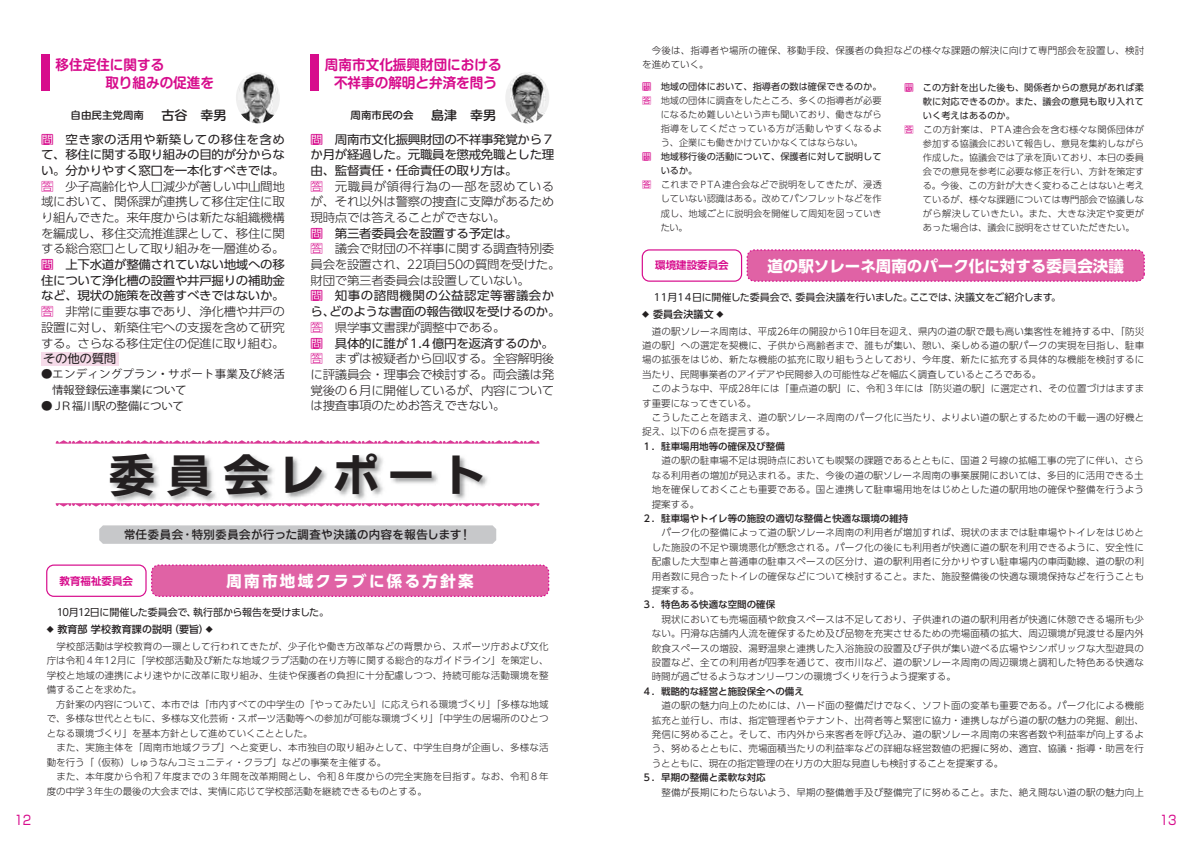
<style>
.page{position:relative;width:1191px;height:842px;background:#fff}
.page>*{position:absolute;margin:0;border:0;box-sizing:border-box;transform-origin:0 0}
.t1{font:45.6px "Ro NOW Std GE";letter-spacing:.15em;color:#231f20;scale:1.05 1}
.t2{font:700 15.5px "UD Shin Go Pro";color:#fff}
.t3{font:700 15.5px "UD Shin Go Pro";letter-spacing:.15em;color:#fff}
.t4{font:700 14px/18px "Shin M Go Pro De";color:#d70c8c;text-align:center}
.t5{font:13px "Shin Go Pro";color:#d70c8c;scale:.85 1}
.t6{font:300 12px/15.7px "UD Shin Go Pro";letter-spacing:-.025em;color:#231f20;scale:1.04 1}
.t7{font:12px "Ro NOW Std GB";letter-spacing:-.01em;color:#231f20}
.t8{font:12px "UD Shin M Go Pro";letter-spacing:-.025em;color:#231f20;scale:1.04 1}
.t9{font:11px/15.8px "Koz Go Pr 6 N";letter-spacing:.015em;color:#231f20;scale:1.04 1}
.t10{font:11px "Koz Go Pr 6 N";letter-spacing:-.025em;color:#231f20;scale:1.04 1}
.t11{font:700 10.5px "UD Shin Go Pro De";color:#d70c8c}
.t12{font:500 10.2px "Shin M Go Pro";color:#231f20}
.t13{font:10px "UD Shin Go Pro";letter-spacing:-.03em;color:#231f20}
.t14{font:500 10px "UD Shin Go Pro";letter-spacing:.02em;color:#231f20}
.t15{font:300 9.5px/14.4px "UD Shin Go Pro";letter-spacing:.015em;color:#231f20;text-align:justify}
.t16{font:500 9.5px "UD Shin Go Pro";color:#231f20}
.t17{font:300 9.2px "UD Shin Go Pro";color:#231f20}
.t18{font:9.2px "UD Shin Go Pro";color:#231f20}
.t19{font:300 9.2px "UD Shin Go Pro";letter-spacing:.02em;color:#231f20}
.t20{font:300 9.2px "UD Shin Go Pro";letter-spacing:.045em;color:#231f20}
.s1{font-size:12.6px}
.s2{font-weight:400;color:#d70c8c}
.s3{font-weight:400}
.s4{color:#d70c8c}
.s5{font-family:"UD Shin Go Pro";font-weight:300}
.s6{font-size:7px}
</style>
<div class="page">
<div style="left:310px;top:54px;width:9px;height:37px;background:#d70c8c"></div>
<div style="left:41px;top:352px;width:78px;height:13px;background:#f6dbe9"></div>
<div style="left:41px;top:54px;width:9px;height:37px;background:#d70c8c"></div>
<img style="left:236px;top:72px;width:44px;height:51px">
<img style="left:505px;top:72px;width:44px;height:51px">
<svg style="left:99px;top:525px;width:397px;height:19px;background:#c8c9cb"></svg>
<img style="left:112px;top:455px;width:375px;height:47px">
<svg style="left:56px;top:440px;width:483px;height:4px"></svg>
<svg style="left:56px;top:503px;width:483px;height:4px"></svg>
<div style="left:152px;top:565px;width:396px;height:31px;background:#e062a5;border-radius:7px"></div>
<div style="left:151px;top:564px;width:398px;height:33px;border:1px dashed #d70c8c;border-radius:7px"></div>
<div style="left:46px;top:564px;width:101px;height:33px;border:1px solid #d70c8c;border-radius:7px"></div>
<div style="left:747px;top:250px;width:397px;height:31px;background:#e062a5;border-radius:7px"></div>
<div style="left:746px;top:249px;width:398px;height:33px;border:1px dashed #d70c8c;border-radius:7px"></div>
<div style="left:641px;top:249px;width:101px;height:33px;border:1px solid #d70c8c;border-radius:7px"></div>
<h3 class="t4" style="left:56px;top:54px;width:160px;text-align:left">移住定住に関する<br>　　　 取り組みの促進を</h3>
<p class="t12" style="left:71px;top:107px;width:157px">自由民主党周南　 <span class="s1">古谷　幸男</span></p>
<p class="t6" style="left:41px;top:131px;width:236px;text-align:justify"><span class="s2">問</span> <span class="s3">空き家の活用や新築しての移住を含めて、移住に関する取り組みの目的が分からない。分かりやすく窓口を一本化すべきでは。</span><span class="s4">答</span> 少子高齢化や人口減少が著しい中山間地域において、関係課が連携して移住定住に取り組んできた。来年度からは新たな組織機構を編成し、移住交流推進課として、移住に関する総合窓口として取り組みを一層進める。<span class="s2">問</span> <span class="s3">上下水道が整備されていない地域への移住について浄化槽の設置や井戸掘りの補助金など、現状の施策を改善すべきではないか。</span><span class="s4">答</span> 非常に重要な事であり、浄化槽や井戸の設置に対し、新築住宅への支援を含めて研究する。さらなる移住定住の促進に取り組む。</p>
<p class="t8" style="left:43px;top:349px;width:72px">その他の質問</p>
<p class="t9" style="left:52px;top:366px;width:225px;text-indent:-11px"><span class="s5">●</span>エンディングプラン・サポート事業及び終活情報登録伝達事業について</p>
<p class="t10" style="left:41px;top:399px;width:139px"><span class="s5">●</span>ＪＲ福川駅の整備について</p>
<h3 class="t4" style="left:325px;top:54px;width:178px">周南市文化振興財団における不祥事の解明と弁済を問う</h3>
<p class="t12" style="left:350px;top:107px;width:147px">周南市民の会　 <span class="s1">島津　幸男</span></p>
<p class="t6" style="left:310px;top:131px;width:242px"><span class="s2">問</span> <span class="s3">周南市文化振興財団の不祥事発覚から７か月が経過した。元職員を懲戒免職とした理由、監督責任・任命責任の取り方は。<br></span><span class="s4">答</span> 元職員が領得行為の一部を認めているが、それ以外は警察の捜査に支障があるため現時点では答えることができない。<br><span class="s2">問</span> <span class="s3">第三者委員会を設置する予定は。<br></span><span class="s4">答</span> 議会で財団の不祥事に関する調査特別委員会を設置され、22項目50の質問を受けた。財団で第三者委員会は設置していない。<br><span class="s2">問</span> <span class="s3">知事の諮問機関の公益認定等審議会から、どのような書面の報告徴収を受けるのか。</span><span class="s4">答</span> 県学事文書課が調整中である。<br><span class="s2">問</span> <span class="s3">具体的に誰が１.４億円を返済するのか。</span><span class="s4">答</span> まずは被疑者から回収する。全容解明後に評議員会・理事会で検討する。両会議は発覚後の６月に開催しているが、内容については捜査事項のためお答えできない。</p>
<h1 class="t1" style="left:108px;top:444px;width:363px">委員会レポート</h1>
<p class="t7" style="left:124px;top:527px;width:349px">常任委員会・特別委員会が行った調査や決議の内容を報告します！</p>
<p class="t11" style="left:60px;top:572px;width:75px">教育福祉委員会</p>
<h2 class="t3" style="left:226px;top:569px;width:249px">周南市地域クラブに係る方針案</h2>
<p class="t13" style="left:47px;top:604px;width:284px">　10月12日に開催した委員会で、執行部から報告を受けました。</p>
<p class="t14" style="left:47px;top:621px;width:168px"><span class="s6">◆</span> 教育部 学校教育課の説明（要旨）<span class="s6">◆</span></p>
<p class="t15" style="left:47px;top:639px;width:503px;text-align:left">　学校部活動は学校教育の一環として行われてきたが、少子化や働き方改革などの背景から、スポーツ庁および文化庁は令和４年12月に「学校部活動及び新たな地域クラブ活動の在り方等に関する総合的なガイドライン」を策定し、学校と地域の連携により速やかに改革に取り組み、生徒や保護者の負担に十分配慮しつつ、持続可能な活動環境を整備することを求めた。<br>　方針案の内容について、本市では「市内すべての中学生の『やってみたい』に応えられる環境づくり」「多様な地域で、多様な世代とともに、多様な文化芸術・スポーツ活動等への参加が可能な環境づくり」「中学生の居場所のひとつとなる環境づくり」を基本方針として進めていくこととした。<br>　また、実施主体を「周南市地域クラブ」へと変更し、本市独自の取り組みとして、中学生自身が企画し、多様な活動を行う「（仮称）しゅうなんコミュニティ・クラブ」などの事業を主催する。<br>　また、本年度から令和７年度までの３年間を改革期間とし、令和８年度からの完全実施を目指す。なお、令和８年度の中学３年生の最後の大会までは、実情に応じて学校部活動を継続できるものとする。</p>
<p class="t15" style="left:642px;top:43px;width:503px">　今後は、指導者や場所の確保、移動手段、保護者の負担などの様々な課題の解決に向けて専門部会を設置し、検討を進めていく。</p>
<p class="t18" style="left:642px;top:80px;width:241px"><span class="s4">問</span>　地域の団体において、指導者の数は確保できるのか。</p>
<p class="t17" style="left:642px;top:94px;width:241px"><span class="s2">答</span>　地域の団体に調査をしたところ、多くの指導者が必要</p>
<p class="t17" style="left:660px;top:108px;width:222px">になるため難しいという声も聞いており、働きながら</p>
<p class="t20" style="left:660px;top:122px;width:223px">指導をしてくださっている方が活動しやすくなるよ</p>
<p class="t17" style="left:660px;top:136px;width:204px">う、企業にも働きかけていかなくてはならない。</p>
<p class="t18" style="left:642px;top:150px;width:241px"><span class="s4">問</span>　地域移行後の活動について、保護者に対して説明して</p>
<p class="t18" style="left:660px;top:164px;width:38px">いるか。</p>
<p class="t19" style="left:642px;top:178px;width:241px"><span class="s2">答</span>　これまでＰＴＡ連合会などで説明をしてきたが、浸透</p>
<p class="t17" style="left:660px;top:192px;width:222px">していない認識はある。改めてパンフレットなどを作</p>
<p class="t17" style="left:660px;top:206px;width:223px">成し、地域ごとに説明会を開催して周知を図っていき</p>
<p class="t17" style="left:660px;top:220px;width:29px">たい。</p>
<p class="t18" style="left:904px;top:80px;width:241px"><span class="s4">問</span>　この方針を出した後も、関係者からの意見があれば柔</p>
<p class="t18" style="left:923px;top:94px;width:222px">軟に対応できるのか。また、議会の意見も取り入れて</p>
<p class="t18" style="left:923px;top:108px;width:93px">いく考えはあるのか。</p>
<p class="t19" style="left:904px;top:122px;width:241px"><span class="s2">答</span>　この方針案は、ＰＴＡ連合会を含む様々な関係団体が</p>
<p class="t17" style="left:923px;top:136px;width:222px">参加する協議会において報告し、意見を集約しながら</p>
<p class="t17" style="left:923px;top:150px;width:222px">作成した。協議会では了承を頂いており、本日の委員</p>
<p class="t17" style="left:923px;top:164px;width:223px">会での意見を参考に必要な修正を行い、方針を策定す</p>
<p class="t17" style="left:923px;top:178px;width:223px">る。今後、この方針が大きく変わることはないと考え</p>
<p class="t17" style="left:923px;top:192px;width:222px">ているが、様々な課題については専門部会で協議しな</p>
<p class="t20" style="left:923px;top:206px;width:223px">がら解決していきたい。また、大きな決定や変更が</p>
<p class="t17" style="left:923px;top:220px;width:213px">あった場合は、議会に説明をさせていただきたい。</p>
<p class="t11" style="left:655px;top:257px;width:75px">環境建設委員会</p>
<h2 class="t2" style="left:767px;top:254px;width:358px">道の駅ソレーネ周南のパーク化に対する委員会決議</h2>
<p class="t13" style="left:642px;top:289px;width:420px">　１１月１４日に開催した委員会で、委員会決議を行いました。ここでは、決議文をご紹介します。</p>
<p class="t14" style="left:642px;top:306px;width:83px"><span class="s6">◆</span> 委員会決議文 <span class="s6">◆</span></p>
<p class="t15" style="left:642px;top:323px;width:503px;text-align:left">　道の駅ソレーネ周南は、平成26年の開設から10年目を迎え、県内の道の駅で最も高い集客性を維持する中、「防災道の駅」への選定を契機に、子供から高齢者まで、誰もが集い、憩い、楽しめる道の駅パークの実現を目指し、駐車場の拡張をはじめ、新たな機能の拡充に取り組もうとしており、今年度、新たに拡充する具体的な機能を検討するに当たり、民間事業者のアイデアや民間参入の可能性などを幅広く調査しているところである。<br>　このような中、平成28年には「重点道の駅」に、令和３年には「防災道の駅」に選定され、その位置づけはますます重要になってきている。<br>　こうしたことを踏まえ、道の駅ソレーネ周南のパーク化に当たり、よりよい道の駅とするための千載一遇の好機と捉え、以下の６点を提言する。</p>
<p class="t16" style="left:642px;top:439px;width:144px">１．駐車場用地等の確保及び整備</p>
<p class="t15" style="left:652px;top:453px;width:494px">　道の駅の駐車場不足は現時点においても喫緊の課題であるとともに、国道２号線の拡幅工事の完了に伴い、さらなる利用者の増加が見込まれる。また、今後の道の駅ソレーネ周南の事業展開においては、多目的に活用できる土地を確保しておくことも重要である。国と連携して駐車場用地をはじめとした道の駅用地の確保や整備を行うよう提案する。</p>
<p class="t16" style="left:642px;top:511px;width:267px">２．駐車場やトイレ等の施設の適切な整備と快適な環境の維持</p>
<p class="t15" style="left:652px;top:525px;width:494px">　パーク化の整備によって道の駅ソレーネ周南の利用者が増加すれば、現状のままでは駐車場やトイレをはじめとした施設の不足や環境悪化が懸念される。パーク化の後にも利用者が快適に道の駅を利用できるように、安全性に配慮した大型車と普通車の駐車スペースの区分け、道の駅利用者に分かりやすい駐車場内の車両動線、道の駅の利用者数に見合ったトイレの確保などについて検討すること。また、施設整備後の快適な環境保持などを行うことも提案する。</p>
<p class="t16" style="left:642px;top:597px;width:134px">３．特色ある快適な空間の確保</p>
<p class="t15" style="left:652px;top:612px;width:494px">　現状においても売場面積や飲食スペースは不足しており、子供連れの道の駅利用者が快適に休憩できる場所も少ない。円滑な店舗内人流を確保するため及び品物を充実させるための売場面積の拡大、周辺環境が見渡せる屋内外飲食スペースの増設、湯野温泉と連携した入浴施設の設置及び子供が集い遊べる広場やシンボリックな大型遊具の設置など、全ての利用者が四季を通じて、夜市川など、道の駅ソレーネ周南の周辺環境と調和した特色ある快適な時間が過ごせるようなオンリーワンの環境づくりを行うよう提案する。</p>
<p class="t16" style="left:642px;top:683px;width:163px">４．戦略的な経営と施設保全への備え</p>
<p class="t15" style="left:652px;top:698px;width:494px">　道の駅の魅力向上のためには、ハード面の整備だけでなく、ソフト面の変革も重要である。パーク化による機能拡充と並行し、市は、指定管理者やテナント、出荷者等と緊密に協力・連携しながら道の駅の魅力の発掘、創出、発信に努めること。そして、市内外から来客者を呼び込み、道の駅ソレーネ周南の来客者数や利益率が向上するよう、努めるとともに、売場面積当たりの利益率などの詳細な経営数値の把握に努め、適宜、協議・指導・助言を行うとともに、現在の指定管理の在り方の大胆な見直しも検討することを提案する。</p>
<p class="t16" style="left:642px;top:770px;width:125px">５．早期の整備と柔軟な対応</p>
<p class="t15" style="left:652px;top:784px;width:494px">　整備が長期にわたらないよう、早期の整備着手及び整備完了に努めること。また、絶え間ない道の駅の魅力向上</p>
<h3 class="t5" style="left:14px;top:809px;width:21px">12</h3>
<h3 class="t5" style="left:1159px;top:809px;width:21px">13</h3>
</div>
